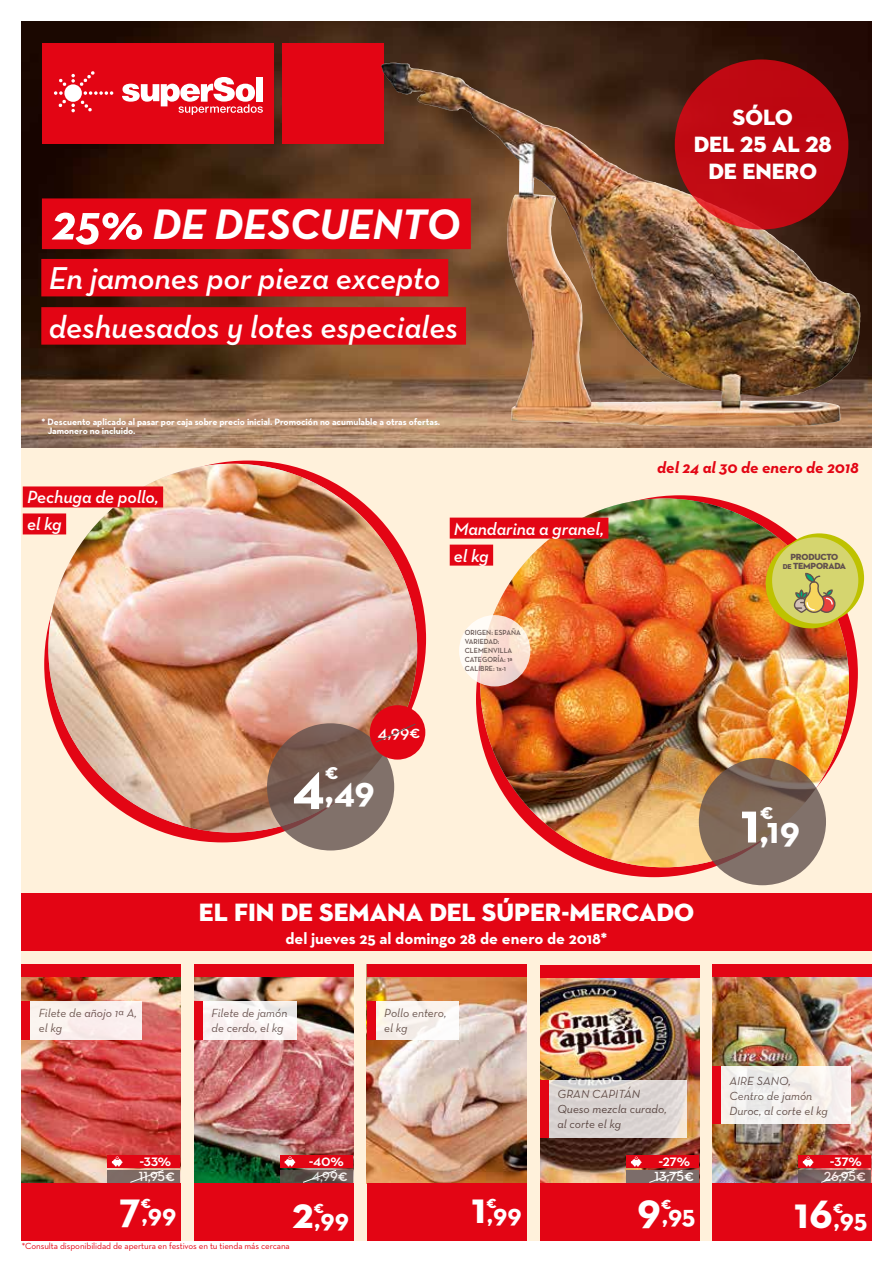
<style>
.page{position:relative;width:893px;height:1263px;background:#fff}
.page>*{position:absolute;margin:0;border:0;box-sizing:border-box;transform-origin:0 0}
.t1{font:700 59.25px "Neutra Text";color:#fff}
.t2{font:700 45px "Neutra Text";color:#fff}
.t3{font:italic 700 43.5px "Neutra Text";letter-spacing:-.005em;color:#fff}
.t4{font:700 38.25px "Neutra Text";color:#fff}
.t5{font:italic 600 32.1px/48.2px "Neutra Text";letter-spacing:-.005em;color:#fff}
.t6{font:700 27px "Neutra Text";color:#fff}
.t7{font:25.5px "Neutraface 2 Display Titling";color:#fff}
.t8{font:700 22.65px "Neutra Text";color:#fff}
.t9{font:22.5px/27px "Neutraface 2 Display Titling";color:#fff;text-align:center}
.t10{font:italic 600 18px/27px "Neutra Text";letter-spacing:-.005em;color:#fff}
.t11{font:600 18px "Neutra Text";color:#fff}
.t12{font:700 17.55px "Neutra Text";color:#fff}
.t13{font:700 16.5px "Neutra Text";color:#fff}
.t14{font:16.5px "Neutra Text Demi SC";letter-spacing:-.03em;color:#fff}
.t15{font:italic 700 16.5px "Neutra Text";color:#e30514}
.t16{font:600 16.5px "Neutra Text";color:#fff}
.t17{font:13.5px "Neutra Text Demi Alt";letter-spacing:-.01em;color:#fff}
.t18{font:italic 12px/15px "Neutra Text";color:#62514e}
.t19{font:700 9.45px/8.7px "Neutra Text";letter-spacing:-.005em;color:#fff}
.t20{font:9px "Neutra Text";letter-spacing:-.01em;color:#e30514}
.t21{font:9px/9.6px "Neutraface 2 Display Titling";letter-spacing:-.025em;color:#62514e;text-align:center}
.t22{font:600 7.5px/9px "Neutra Text";color:#62514e;scale:.95 1}
.s1{font-size:50.7px}
.s2{font-size:7.2px}
.s3{font-family:"Neutra Text";font-weight:600;font-size:16.5px}
.s4{font-size:25.65px}
</style>
<div class="page">
<div style="left:21px;top:22px;width:851px;height:1219px;background:#fff1db"></div>
<img style="left:21px;top:21px;width:851px;height:427px">
<div style="left:21px;top:894px;width:851px;height:57px;background:#e30514"></div>
<img style="left:21px;top:977px;width:160px;height:206px">
<div style="left:21px;top:1183px;width:160px;height:58px;background:#e30514"></div>
<div style="left:21px;top:964px;width:160px;height:13px;background:#e30514"></div>
<div style="left:107px;top:1170px;width:73px;height:13px;background:#7e6c66"></div>
<div style="left:107px;top:1155px;width:73px;height:13px;background:#e30514"></div>
<svg style="left:112px;top:1156px;width:53px;height:27px"></svg>
<div style="left:22px;top:1001px;width:119px;height:39px;background:#faefee"></div>
<div style="left:22px;top:1001px;width:8px;height:39px;background:#e30514"></div>
<img style="left:194px;top:977px;width:160px;height:206px">
<div style="left:194px;top:1183px;width:160px;height:58px;background:#e30514"></div>
<div style="left:194px;top:964px;width:160px;height:13px;background:#e30514"></div>
<svg style="left:280px;top:1170px;width:72px;height:13px"></svg>
<svg style="left:302px;top:1169px;width:36px;height:14px"></svg>
<div style="left:280px;top:1155px;width:72px;height:13px;background:#e30514"></div>
<svg style="left:285px;top:1156px;width:11px;height:10px"></svg>
<svg style="left:203px;top:1001px;width:94px;height:39px;background:#f8f2f2"></svg>
<div style="left:195px;top:1001px;width:8px;height:39px;background:#e30514"></div>
<img style="left:367px;top:977px;width:159px;height:206px">
<div style="left:367px;top:1183px;width:159px;height:58px;background:#e30514"></div>
<div style="left:367px;top:964px;width:159px;height:13px;background:#e30514"></div>
<div style="left:367px;top:1001px;width:92px;height:39px;background:linear-gradient(to bottom,#fbf5ee,#f8f4f2)"></div>
<div style="left:367px;top:1001px;width:9px;height:39px;background:#e30514"></div>
<img style="left:712px;top:977px;width:160px;height:206px">
<div style="left:712px;top:1183px;width:160px;height:58px;background:#e30514"></div>
<div style="left:712px;top:964px;width:160px;height:13px;background:#e30514"></div>
<div style="left:712px;top:1067px;width:138px;height:57px;background:linear-gradient(to right,#efefec,#f7f1ee)"></div>
<div style="left:712px;top:1067px;width:9px;height:57px;background:#e30514"></div>
<svg style="left:798px;top:1170px;width:72px;height:13px"></svg>
<div style="left:798px;top:1155px;width:72px;height:13px;background:#e30514"></div>
<svg style="left:803px;top:1156px;width:53px;height:27px"></svg>
<img style="left:540px;top:977px;width:160px;height:206px">
<div style="left:540px;top:1183px;width:160px;height:58px;background:#e30514"></div>
<div style="left:540px;top:965px;width:160px;height:12px;background:#e30514"></div>
<svg style="left:549px;top:1080px;width:138px;height:57px;background:#dbd5d2"></svg>
<div style="left:540px;top:1080px;width:9px;height:57px;background:#e30514"></div>
<div style="left:626px;top:1170px;width:72px;height:13px;background:#7c6d6a"></div>
<div style="left:626px;top:1155px;width:72px;height:13px;background:#e30514"></div>
<svg style="left:631px;top:1156px;width:53px;height:27px"></svg>
<div style="left:44px;top:486px;width:356px;height:356px;background:#e30514;border-radius:50%"></div>
<div style="left:70px;top:460px;width:356px;height:357px;background:#e30514;border-radius:50%"></div>
<img style="left:48px;top:464px;width:369px;height:368px;border-radius:184px">
<div style="left:23px;top:486px;width:140px;height:21px;background:#e30514"></div>
<div style="left:23px;top:513px;width:43px;height:21px;background:#e30514"></div>
<svg style="left:267px;top:723px;width:127px;height:127px;background:#786259"></svg>
<div style="left:370px;top:705px;width:55px;height:55px;background:#e30514;border-radius:50%"></div>
<svg style="left:376px;top:723px;width:40px;height:20px"></svg>
<div style="left:43px;top:43px;width:231px;height:100px;background:#e30514"></div>
<div style="left:283px;top:43px;width:101px;height:101px;background:#e30514"></div>
<svg style="left:122px;top:77px;width:141px;height:38px"></svg>
<svg style="left:54px;top:71px;width:59px;height:41px"></svg>
<img style="left:381px;top:63px;width:151px;height:358px">
<div style="left:41px;top:259px;width:407px;height:37px;background:#e30514"></div>
<div style="left:41px;top:307px;width:425px;height:38px;background:#e30514"></div>
<div style="left:42px;top:198px;width:429px;height:51px;background:#e30514"></div>
<div style="left:675px;top:59px;width:173px;height:170px;background:#bf0812;border-radius:50%"></div>
<div style="left:476px;top:521px;width:356px;height:356px;background:#e30514;border-radius:50%"></div>
<img style="left:480px;top:498px;width:369px;height:369px;border-radius:184px">
<div style="left:450px;top:518px;width:158px;height:21px;background:#e30514"></div>
<div style="left:450px;top:545px;width:43px;height:21px;background:#e30514"></div>
<svg style="left:699px;top:758px;width:127px;height:127px;background:#7d685c"></svg>
<svg style="left:775px;top:533px;width:89px;height:90px"></svg>
<div style="left:766px;top:539px;width:89px;height:89px;background:#bec200;border-radius:50%"></div>
<div style="left:772px;top:537px;width:86px;height:86px;background:#d5d56f;border-radius:50%"></div>
<svg style="left:794px;top:573px;width:41px;height:40px"></svg>
<svg style="left:459px;top:615px;width:71px;height:71px;background:#fae7dd"></svg>
<h3 class="t3" style="left:52px;top:198px;width:410px"><span class="s1">25%</span> DE DESCUENTO</h3>
<h3 class="t5" style="left:49px;top:254px;width:411px">En jamones por pieza excepto deshuesados y lotes especiales</h3>
<p class="t19" style="left:48px;top:417px;width:394px;text-indent:-6px">* Descuento aplicado al pasar por caja sobre precio inicial. Promoción no acumulable a otras ofertas.<br>Jamonero no incluido.</p>
<h3 class="t10" style="left:27px;top:483px;width:133px">Pechuga de pollo, el kg</h3>
<h3 class="t10" style="left:454px;top:515px;width:152px">Mandarina a granel, el kg</h3>
<h3 class="t11" style="left:378px;top:720px;width:44px">4,99€</h3>
<h1 class="t1" style="left:292px;top:746px;width:34px">4</h1>
<h3 class="t8" style="left:325px;top:758px;width:15px">€</h3>
<h3 class="t4" style="left:325px;top:767px;width:52px">,49</h3>
<p class="t22" style="left:465px;top:628px;width:60px">ORIGEN: ESPAÑA<br>VARIEDAD:<br>CLEMENVILLA<br>CATEGORÍA: 1ª<br>CALIBRE: 1x-1</p>
<h3 class="t9" style="left:694px;top:104px;width:139px">SÓLO<br>DEL 25 AL 28<br>DE ENERO</h3>
<h3 class="t15" style="left:657px;top:457px;width:203px">del 24 al 30 de enero de 2018</h3>
<p class="t21" style="left:783px;top:552px;width:65px">PRODUCTO<br><span class="s2">DE</span> TEMPORADA</p>
<h1 class="t1" style="left:740px;top:785px;width:21px">1</h1>
<h3 class="t8" style="left:760px;top:797px;width:15px">€</h3>
<h3 class="t4" style="left:759px;top:806px;width:42px">,19</h3>
<h3 class="t7" style="left:199px;top:897px;width:497px">EL FIN DE SEMANA DEL SÚPER-MERCADO</h3>
<h3 class="t13" style="left:285px;top:928px;width:324px">del jueves 25 al domingo 28 de enero de 2018*</h3>
<p class="t18" style="left:39px;top:1005px;width:100px">Filete de añojo 1ª A, el kg</p>
<p class="t18" style="left:212px;top:1005px;width:77px">Filete de jamón de cerdo, el kg</p>
<p class="t18" style="left:384px;top:1005px;width:64px">Pollo entero, el kg</p>
<p class="t18" style="left:557px;top:1086px;width:111px">GRAN CAPITÁN<br>Queso mezcla curado, al corte el kg</p>
<p class="t18" style="left:729px;top:1073px;width:100px">AIRE SANO,<br>Centro de jamón<br>Duroc, al corte el kg</p>
<h3 class="t14" style="left:139px;top:1150px;width:33px">-33%</h3>
<h3 class="t14" style="left:143px;top:1150px;width:17px">-17</h3>
<h3 class="t14" style="left:309px;top:1150px;width:36px">-40%</h3>
<h3 class="t14" style="left:316px;top:1150px;width:17px">-17</h3>
<h3 class="t14" style="left:658px;top:1150px;width:33px">-27%</h3>
<h3 class="t14" style="left:662px;top:1150px;width:10px">-1</h3>
<h3 class="t14" style="left:830px;top:1150px;width:33px">-37%</h3>
<h3 class="t14" style="left:834px;top:1150px;width:10px">-1</h3>
<p class="t17" style="left:139px;top:1168px;width:38px">11,95<span class="s3">€</span></p>
<h3 class="t16" style="left:133px;top:1165px;width:35px">0,00</h3>
<p class="t17" style="left:312px;top:1168px;width:38px">4,99<span class="s3">€</span></p>
<h3 class="t16" style="left:305px;top:1165px;width:35px">0,00</h3>
<p class="t17" style="left:654px;top:1168px;width:41px">13,75<span class="s3">€</span></p>
<h3 class="t16" style="left:652px;top:1165px;width:35px">0,00</h3>
<p class="t17" style="left:824px;top:1168px;width:44px">26,95<span class="s3">€</span></p>
<h3 class="t16" style="left:824px;top:1165px;width:35px">0,00</h3>
<h2 class="t2" style="left:119px;top:1180px;width:23px">7</h2>
<h3 class="t12" style="left:141px;top:1191px;width:12px">€</h3>
<h3 class="t6" style="left:141px;top:1197px;width:37px"><span class="s4">,</span>99</h3>
<h2 class="t2" style="left:292px;top:1184px;width:23px">2</h2>
<h3 class="t12" style="left:314px;top:1196px;width:12px">€</h3>
<h3 class="t6" style="left:314px;top:1202px;width:37px"><span class="s4">,</span>99</h3>
<h2 class="t2" style="left:471px;top:1180px;width:16px">1</h2>
<h3 class="t12" style="left:486px;top:1191px;width:12px">€</h3>
<h3 class="t6" style="left:487px;top:1197px;width:37px"><span class="s4">,</span>99</h3>
<h2 class="t2" style="left:637px;top:1180px;width:25px">9</h2>
<h3 class="t12" style="left:661px;top:1191px;width:12px">€</h3>
<h3 class="t6" style="left:662px;top:1197px;width:35px"><span class="s4">,</span>95</h3>
<h2 class="t2" style="left:794px;top:1184px;width:40px">16</h2>
<h3 class="t12" style="left:833px;top:1196px;width:12px">€</h3>
<h3 class="t6" style="left:834px;top:1202px;width:35px"><span class="s4">,</span>95</h3>
<p class="t20" style="left:22px;top:1240px;width:269px">*Consulta disponibilidad de apertura en festivos en tu tienda más cercana</p>
</div>
